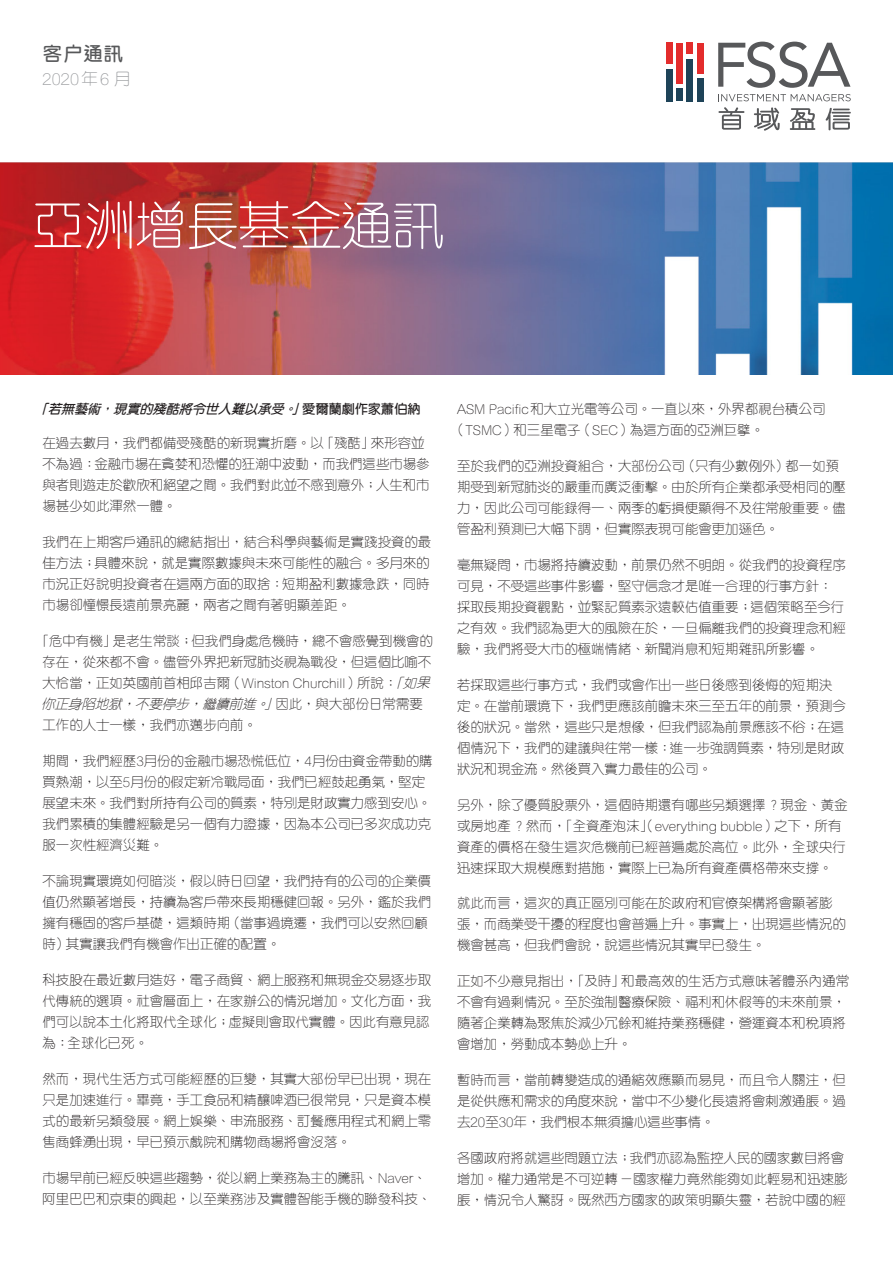
<style>
.page{position:relative;width:893px;height:1263px;background:#fff}
.page>*{position:absolute;margin:0;border:0;box-sizing:border-box;transform-origin:0 0}
.t1{font:300 52.5px "M Yuen HK";letter-spacing:-.02em;color:#fff}
.t2{font:600 19.5px "M Yuen HK";color:#57585a}
.t3{font:300 16.5px "M Yuen HK";color:#939598}
.t4{font:300 13.5px/21px "M Yuen HK";letter-spacing:-.005em;color:#231f20}
.t5{font:italic 600 13.5px "M Yuen HK";color:#231f20}
.s1{font-style:normal}
.s2{font-style:italic}
</style>
<div class="page">
<img style="left:0;top:163px;width:893px;height:211px">
<div style="left:666px;top:43px;width:7px;height:21px;background:#e32c2c"></div>
<div style="left:666px;top:69px;width:7px;height:32px;background:#1e4358"></div>
<div style="left:676px;top:88px;width:7px;height:13px;background:#1e4358"></div>
<div style="left:686px;top:43px;width:7px;height:11px;background:#e32c2c"></div>
<div style="left:686px;top:59px;width:7px;height:42px;background:#1e4358"></div>
<div style="left:697px;top:43px;width:6px;height:30px;background:#e32c2c"></div>
<div style="left:697px;top:78px;width:6px;height:23px;background:#1e4358"></div>
<div style="left:676px;top:43px;width:7px;height:40px;background:#e32c2c"></div>
<svg style="left:718px;top:42px;width:132px;height:46px"></svg>
<svg style="left:718px;top:94px;width:133px;height:7px"></svg>
<svg style="left:718px;top:107px;width:27px;height:23px"></svg>
<svg style="left:754px;top:107px;width:26px;height:24px"></svg>
<svg style="left:789px;top:108px;width:27px;height:22px"></svg>
<svg style="left:825px;top:107px;width:26px;height:24px"></svg>
<h2 class="t2" style="left:43px;top:40px;width:82px">客户通訊</h2>
<p class="t3" style="left:43px;top:67px;width:90px">2020年6 月</p>
<h1 class="t1" style="left:32px;top:190px;width:414px">亞洲增長基金通訊</h1>
<p class="t5" style="left:34px;top:399px;width:388px">「若無藝術，現實的殘酷將令世人難以承受。」<span class="s1">愛爾蘭劇作家蕭伯納</span></p>
<p class="t4" style="left:43px;top:432px;width:389px">在過去數月，我們都備受殘酷的新現實折磨。以「殘酷」來形容並不為過：金融市場在貪婪和恐懼的狂潮中波動，而我們這些市場參與者則遊走於歡欣和絕望之間。我們對此並不感到意外；人生和市場甚少如此渾然一體。</p>
<p class="t4" style="left:43px;top:531px;width:390px">我們在上期客戶通訊的總結指出，結合科學與藝術是實踐投資的最佳方法；具體來說，就是實際數據與未來可能性的融合。多月來的市況正好說明投資者在這兩方面的取捨：短期盈利數據急跌，同時市場卻憧憬長遠前景亮麗，兩者之間有著明顯差距。</p>
<p class="t4" style="left:41px;top:630px;width:395px;text-indent:-5px">「危中有機」是老生常談；但我們身處危機時，總不會感覺到機會的存在，從來都不會。儘管外界把新冠肺炎視為戰役，但這個比喻不大恰當，正如英國前首相邱吉爾（Winston Churchill）所說 ：<span class="s2">「如果你正身陷地獄，不要停步，繼續前進。」</span>因此，與大部份日常需要工作的人士一樣，我們亦邁步向前。</p>
<p class="t4" style="left:43px;top:750px;width:392px">期間，我們經歷3月份的金融市場恐慌低位，4月份由資金帶動的購買熱潮，以至5月份的假定新冷戰局面，我們已經鼓起勇氣，堅定展望未來。我們對所持有公司的質素，特別是財政實力感到安心。我們累積的集體經驗是另一個有力證據，因為本公司已多次成功克服一次性經濟災難。</p>
<p class="t4" style="left:43px;top:869px;width:390px">不論現實環境如何暗淡，假以時日回望，我們持有的公司的企業價值仍然顯著增長，持續為客戶帶來長期穩健回報。另外，鑑於我們擁有穩固的客戶基礎，這類時期（當事過境遷，我們可以安然回顧時）其實讓我們有機會作出正確的配置。</p>
<p class="t4" style="left:43px;top:968px;width:390px">科技股在最近數月造好，電子商貿、網上服務和無現金交易逐步取代傳統的選項。社會層面上，在家辦公的情況增加。文化方面，我們可以說本土化將取代全球化；虛擬則會取代實體。因此有意見認為：全球化已死。</p>
<p class="t4" style="left:43px;top:1067px;width:390px;text-align:justify">然而，現代生活方式可能經歷的巨變，其實大部份早已出現，現在只是加速進行。畢竟，手工食品和精釀啤酒已很常見，只是資本模式的最新另類發展。網上娛樂、串流服務、訂餐應用程式和網上零售商蜂湧出現，早已預示戲院和購物商場將會沒落。</p>
<p class="t4" style="left:43px;top:1166px;width:390px">市場早前已經反映這些趨勢，從以網上業務為主的騰訊、Naver、阿里巴巴和京東的興起，以至業務涉及實體智能手機的聯發科技、</p>
<p class="t4" style="left:450px;top:398px;width:377px;text-indent:7px">ASM Pacific和大立光電等公司。一直以來，外界都視台積公司（TSMC）和三星電子（SEC）為這方面的亞洲巨擘。</p>
<p class="t4" style="left:457px;top:455px;width:390px">至於我們的亞洲投資組合，大部份公司（只有少數例外）都一如預期受到新冠肺炎的嚴重而廣泛衝擊。由於所有企業都承受相同的壓力，因此公司可能錄得一、兩季的虧損便顯得不及往常般重要。儘管盈利預測已大幅下調，但實際表現可能會更加遜色。</p>
<p class="t4" style="left:457px;top:553px;width:390px">毫無疑問，市場將持續波動，前景仍然不明朗。從我們的投資程序可見，不受這些事件影響，堅守信念才是唯一合理的行事方針：採取長期投資觀點，並緊記質素永遠較估值重要；這個策略至今行之有效。我們認為更大的風險在於，一旦偏離我們的投資理念和經驗，我們將受大市的極端情緒、新聞消息和短期雜訊所影響。</p>
<p class="t4" style="left:457px;top:673px;width:390px">若採取這些行事方式，我們或會作出一些日後感到後悔的短期決定。在當前環境下，我們更應該前瞻未來三至五年的前景，預測今後的狀況。當然，這些只是想像，但我們認為前景應該不俗；在這個情況下，我們的建議與往常一樣：進一步強調質素，特別是財政狀況和現金流。然後買入實力最佳的公司。</p>
<p class="t4" style="left:457px;top:793px;width:392px">另外，除了優質股票外，這個時期還有哪些另類選擇？現金、黃金或房地產？然而，「全資產泡沫」（everything bubble）之下，所有資產的價格在發生這次危機前已經普遍處於高位。此外，全球央行迅速採取大規模應對措施，實際上已為所有資產價格帶來支撐。</p>
<p class="t4" style="left:457px;top:892px;width:390px">就此而言，這次的真正區別可能在於政府和官僚架構將會顯著膨張，而商業受干擾的程度也會普遍上升。事實上，出現這些情況的機會甚高，但我們會說，說這些情況其實早已發生。</p>
<p class="t4" style="left:457px;top:970px;width:394px">正如不少意見指出，「及時」和最高效的生活方式意味著體系內通常不會有過剩情況。至於強制醫療保險、福利和休假等的未來前景，隨著企業轉為聚焦於減少冗餘和維持業務穩健，營運資本和稅項將會增加，勞動成本勢必上升。</p>
<p class="t4" style="left:457px;top:1069px;width:390px;text-align:justify">暫時而言，當前轉變造成的通縮效應顯而易見，而且令人關注，但是從供應和需求的角度來說，當中不少變化長遠將會刺激通脹。過去20至30年，我們根本無須擔心這些事情。</p>
<p class="t4" style="left:457px;top:1147px;width:392px">各國政府將就這些問題立法；我們亦認為監控人民的國家數目將會增加。權力通常是不可逆轉－國家權力竟然能夠如此輕易和迅速膨脹，情況令人驚訝。既然西方國家的政策明顯失靈，若說中國的經</p>
</div>
